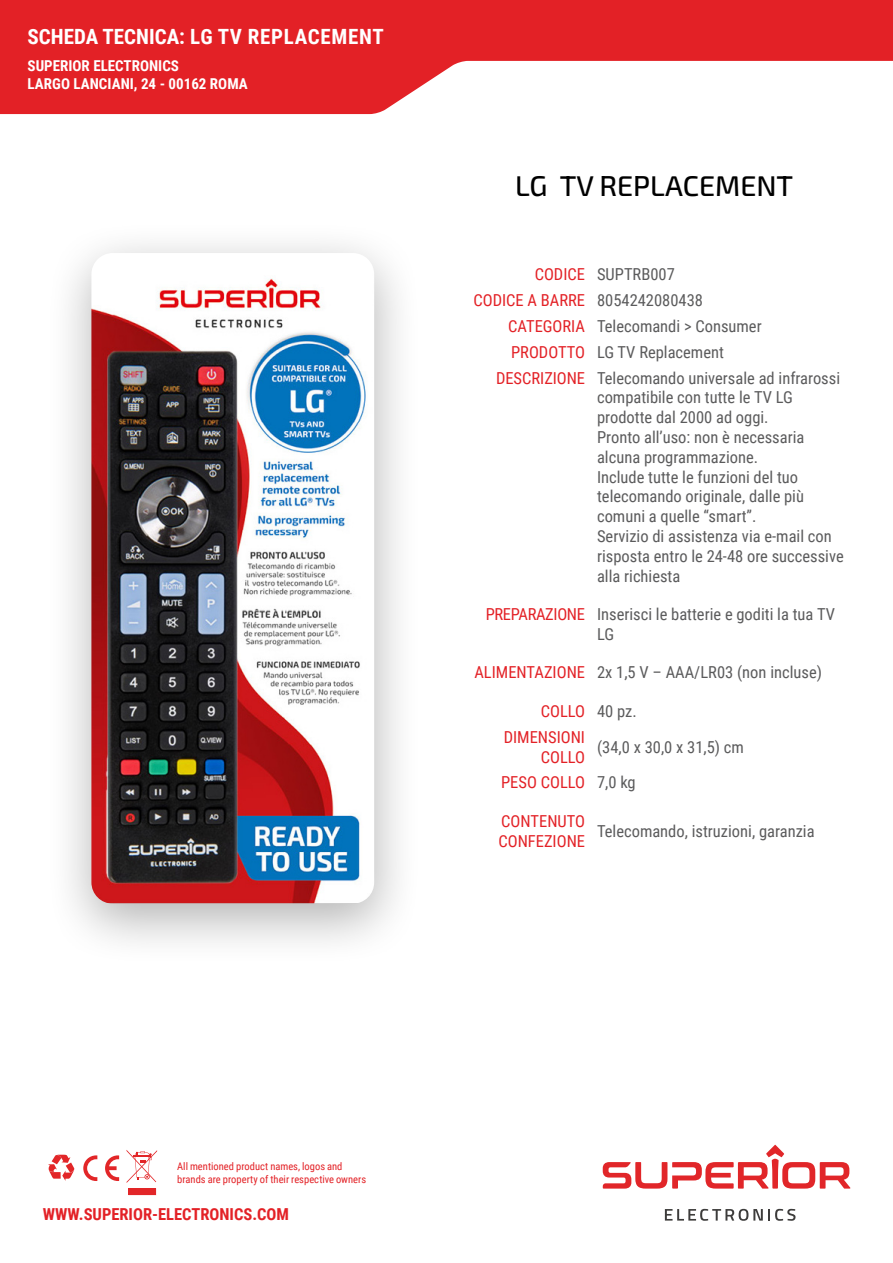
<style>
.page{position:relative;width:893px;height:1263px;background:#fff}
.page>*{position:absolute;margin:0;border:0;box-sizing:border-box;transform-origin:0 0}
.t1{font:500 28.5px "Exo 2";color:#000}
.t2{font:700 21px "Roboto Condensed";letter-spacing:.005em;color:#fff}
.t3{font:16.5px/19.8px "Roboto Condensed";color:#5b5b5c}
.t4{font:16.5px/25.8px "Roboto Condensed";color:#e32126}
.t5{font:700 16.5px "Roboto Condensed";color:#e32126}
.t6{font:700 15px/18px "Roboto Condensed";color:#fff}
.t7{font:10.5px/12.6px "Roboto Condensed";color:#e32126}
.s1{color:#e32126}
.s2{color:#5b5b5c}
</style>
<div class="page">
<svg style="left:0;top:0;width:893px;height:114px;fill:#e32126"></svg>
<svg style="left:48px;top:1150px;width:109px;height:46px"></svg>
<svg style="left:603px;top:1145px;width:247px;height:43px"></svg>
<svg style="left:665px;top:1209px;width:130px;height:12px"></svg>
<div style="left:45px;top:220px;width:378px;height:746px;background:#000;opacity:.3"></div>
<img style="left:91px;top:253px;width:283px;height:651px">
<p class="t2" style="left:28px;top:22px;width:358px">SCHEDA TECNICA: LG TV REPLACEMENT</p>
<p class="t6" style="left:28px;top:56px;width:222px">SUPERIOR ELECTRONICS<br>LARGO LANCIANI, 24 - 00162 ROMA</p>
<h1 class="t1" style="left:515px;top:166px;width:279px">LG TV REPLACEMENT</h1>
<p class="t3" style="left:535px;top:264px;width:142px"><span class="s1">CODICE</span> SUPTRB007</p>
<p class="t3" style="left:473px;top:290px;width:231px"><span class="s1">CODICE A BARRE</span> 8054242080438</p>
<p class="t3" style="left:508px;top:316px;width:255px"><span class="s1">CATEGORIA</span> Telecomandi &gt; Consumer</p>
<p class="t3" style="left:511px;top:341px;width:214px"><span class="s1">PRODOTTO</span> LG TV Replacement</p>
<p class="t3" style="left:496px;top:367px;width:346px"><span class="s1">DESCRIZIONE</span> Telecomando universale ad infrarossi</p>
<p class="t3" style="left:597px;top:387px;width:248px">compatibile con tutte le TV LG prodotte dal 2000 ad oggi.<br>Pronto all’uso: non è necessaria alcuna programmazione.<br>Include tutte le funzioni del tuo telecomando originale, dalle più comuni a quelle “smart”.<br>Servizio di assistenza via e-mail con risposta entro le 24-48 ore successive alla richiesta</p>
<p class="t3" style="left:597px;top:604px;width:239px;text-indent:-111px"><span class="s1">PREPARAZIONE</span> Inserisci le batterie e goditi la tua TV<br>LG</p>
<p class="t3" style="left:474px;top:662px;width:349px"><span class="s1">ALIMENTAZIONE</span> 2x 1,5 V – AAA/LR03 (non incluse)</p>
<p class="t4" style="left:504px;top:698px;width:135px;text-indent:37px">COLLO <span class="s2">40 pz.<br></span>DIMENSIONI</p>
<p class="t4" style="left:541px;top:743px;width:46px">COLLO</p>
<p class="t3" style="left:501px;top:728px;width:244px;line-height:35.7px;text-indent:96px">(34,0 x 30,0 x 31,5) cm<br><span class="s1">PESO COLLO</span> 7,0 kg</p>
<p class="t4" style="left:498px;top:810px;width:88px;line-height:19.8px">CONTENUTO<br>CONFEZIONE</p>
<p class="t3" style="left:597px;top:820px;width:219px">Telecomando, istruzioni, garanzia</p>
<p class="t7" style="left:177px;top:1160px;width:191px">All mentioned product names, logos and brands are property of their respective owners</p>
<p class="t5" style="left:43px;top:1203px;width:248px">WWW.SUPERIOR-ELECTRONICS.COM</p>
</div>
